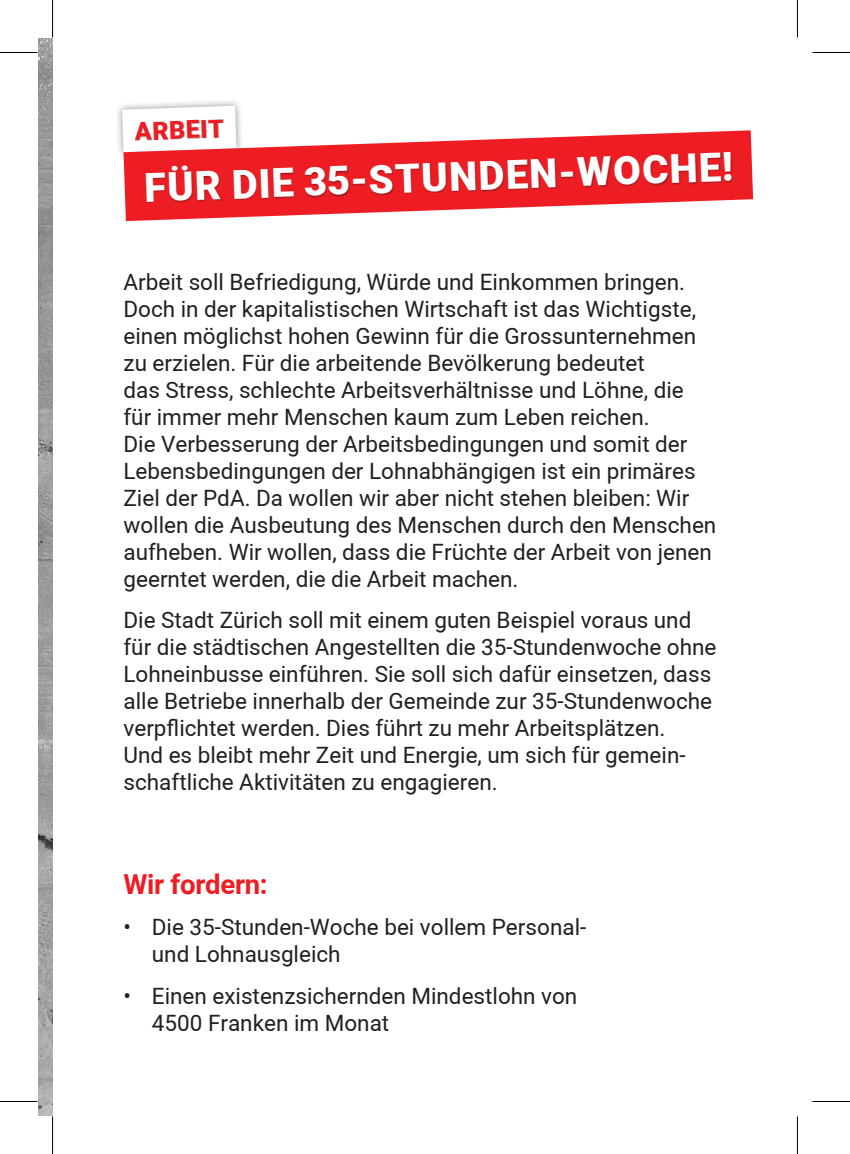
<style>
.page{position:relative;width:850px;height:1154px;background:#fff}
.page>*{position:absolute;margin:0;border:0;box-sizing:border-box;transform-origin:0 0}
.t1{font:900 40px "Araboto";color:#fff}
.t2{font:700 27.5px "Araboto";letter-spacing:-.01em;color:#ee1d23}
.t3{font:900 24.75px "Araboto";color:#ee1d23}
.t4{font:22.5px/27px "Araboto";color:#231f20}
</style>
<div class="page">
<img style="left:38px;top:38px;width:14px;height:1077px">
<div style="left:114px;top:98px;width:130px;height:62px;background:#231f20;opacity:.5"></div>
<svg style="left:122px;top:106px;width:114px;height:46px"></svg>
<div style="left:134px;top:119px;width:90px;height:23px;background:#231f20;opacity:.4"></div>
<svg style="left:123px;top:130px;width:629px;height:91px"></svg>
<div style="left:145px;top:152px;width:588px;height:51px;background:#231f20;opacity:.4"></div>
<img style="left:38px;top:531px;width:14px;height:454px">
<hr style="left:0;top:52px;width:38px;height:1px;background:#000">
<hr style="left:812px;top:52px;width:37px;height:1px;background:#000">
<hr style="left:0;top:1101px;width:38px;height:1px;background:#000">
<hr style="left:812px;top:1101px;width:37px;height:1px;background:#000">
<hr style="left:52px;top:0;width:1px;height:38px;background:#000">
<hr style="left:52px;top:1116px;width:1px;height:38px;background:#000">
<hr style="left:796px;top:0;width:1px;height:38px;background:#000">
<hr style="left:796px;top:1116px;width:1px;height:38px;background:#000">
<p class="t3" style="left:134px;top:114px;width:90px;rotate:-2deg">ARBEIT</p>
<h1 class="t1" style="left:143px;top:159px;width:590px;rotate:-2deg">FÜR DIE 35-STUNDEN-WOCHE!</h1>
<p class="t4" style="left:123px;top:269px;width:594px">Arbeit soll Befriedigung, Würde und Einkommen bringen.<br>Doch in der kapitalistischen Wirtschaft ist das Wichtigste, einen möglichst hohen Gewinn für die Grossunternehmen zu erzielen. Für die arbeitende Bevölkerung bedeutet<br>das Stress, schlechte Arbeitsverhältnisse und Löhne, die für immer mehr Menschen kaum zum Leben reichen.<br>Die Verbesserung der Arbeitsbedingungen und somit der Lebensbedingungen der Lohnabhängigen ist ein primäres Ziel der PdA. Da wollen wir aber nicht stehen bleiben: Wir wollen die Ausbeutung des Menschen durch den Menschen aufheben. Wir wollen, dass die Früchte der Arbeit von jenen geerntet werden, die die Arbeit machen.</p>
<p class="t4" style="left:123px;top:607px;width:594px">Die Stadt Zürich soll mit einem guten Beispiel voraus und für die städtischen Angestellten die 35-Stundenwoche ohne Lohneinbusse einführen. Sie soll sich dafür einsetzen, dass alle Betriebe innerhalb der Gemeinde zur 35-Stundenwoche verpflichtet werden. Dies führt zu mehr Arbeitsplätzen.<br>Und es bleibt mehr Zeit und Energie, um sich für gemein&shy;schaftliche Aktivitäten zu engagieren.</p>
<p class="t2" style="left:123px;top:865px;width:146px">Wir fordern:</p>
<p class="t4" style="left:152px;top:914px;width:436px;text-indent:-28px">• Die 35-Stunden-Woche bei vollem Personal&shy;und Lohnausgleich</p>
<p class="t4" style="left:152px;top:983px;width:427px;text-indent:-28px">• Einen existenzsichernden Mindestlohn von<br>4500 Franken im Monat</p>
</div>
